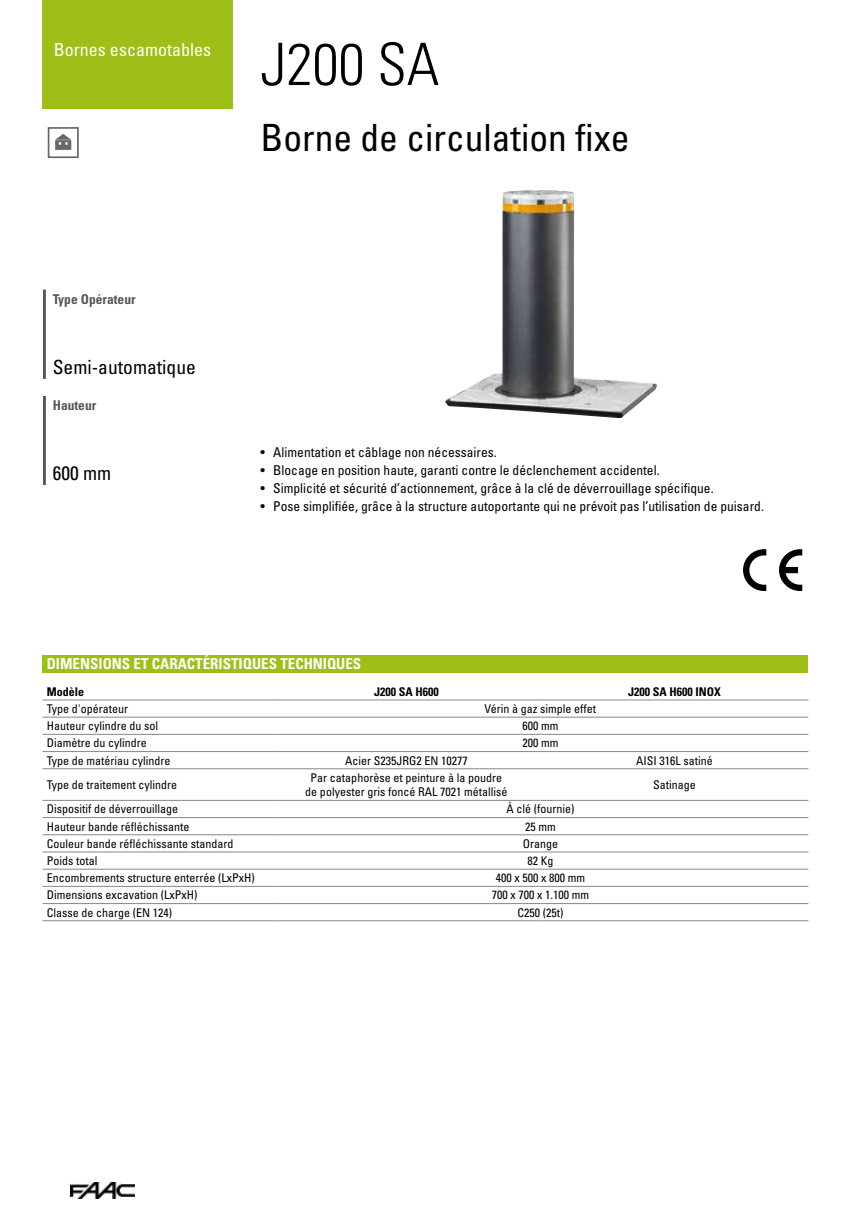
<style>
.page{position:relative;width:851px;height:1221px;background:#fff}
.page>*{position:absolute;margin:0;border:0;box-sizing:border-box;transform-origin:0 0}
.t1{font:300 condensed 58.5px "Univers LT Std";color:#000}
.t2{font:condensed 37.5px "Univers LT Std";color:#000}
.t3{font:condensed 19.5px "Univers LT Std";color:#000}
.t4{font:condensed 18px "Univers LT Std";color:#fff}
.t5{font:700 condensed 15px "Univers LT Std";color:#fff}
.t6{font:condensed 13.5px "Univers LT Std";color:#000}
.t7{font:700 condensed 13.5px "Univers LT Std";color:#575756}
.t8{font:condensed 12px/14.4px "Univers LT Std";color:#000;text-align:center}
.t9{font:700 condensed 12px "Univers LT Std";color:#000}
</style>
<div class="page">
<img style="left:71px;top:1182px;width:63px;height:16px">
<div style="left:43px;top:0;width:190px;height:108px;background:#9dbf17"></div>
<div style="left:48px;top:127px;width:31px;height:31px;border:2px solid #676767"></div>
<svg style="left:55px;top:134px;width:16px;height:16px"></svg>
<hr style="left:43px;top:289px;width:3px;height:89px;background:#575756">
<hr style="left:43px;top:396px;width:3px;height:88px;background:#575756">
<img style="left:445px;top:190px;width:211px;height:228px">
<svg style="left:743px;top:549px;width:59px;height:42px"></svg>
<div style="left:43px;top:655px;width:765px;height:17px;background:#9dbf17"></div>
<hr style="left:43px;top:699px;width:229px;height:1px;background:#878787">
<hr style="left:272px;top:699px;width:268px;height:1px;background:#878787">
<hr style="left:540px;top:699px;width:268px;height:1px;background:#878787">
<hr style="left:43px;top:716px;width:229px;height:1px;background:#878787">
<hr style="left:272px;top:716px;width:268px;height:1px;background:#878787">
<hr style="left:540px;top:716px;width:268px;height:1px;background:#878787">
<hr style="left:43px;top:734px;width:229px;height:1px;background:#878787">
<hr style="left:272px;top:734px;width:268px;height:1px;background:#878787">
<hr style="left:540px;top:734px;width:268px;height:1px;background:#878787">
<hr style="left:43px;top:751px;width:229px;height:1px;background:#878787">
<hr style="left:272px;top:751px;width:268px;height:1px;background:#878787">
<hr style="left:540px;top:751px;width:268px;height:1px;background:#878787">
<hr style="left:43px;top:817px;width:229px;height:1px;background:#878787">
<hr style="left:272px;top:817px;width:268px;height:1px;background:#878787">
<hr style="left:540px;top:817px;width:268px;height:1px;background:#878787">
<hr style="left:43px;top:834px;width:229px;height:1px;background:#878787">
<hr style="left:272px;top:834px;width:268px;height:1px;background:#878787">
<hr style="left:540px;top:834px;width:268px;height:1px;background:#878787">
<hr style="left:43px;top:851px;width:229px;height:1px;background:#878787">
<hr style="left:272px;top:851px;width:268px;height:1px;background:#878787">
<hr style="left:540px;top:851px;width:268px;height:1px;background:#878787">
<hr style="left:43px;top:868px;width:229px;height:1px;background:#878787">
<hr style="left:272px;top:868px;width:268px;height:1px;background:#878787">
<hr style="left:540px;top:868px;width:268px;height:1px;background:#878787">
<hr style="left:43px;top:886px;width:229px;height:1px;background:#878787">
<hr style="left:43px;top:903px;width:229px;height:1px;background:#878787">
<hr style="left:272px;top:886px;width:268px;height:1px;background:#878787">
<hr style="left:540px;top:886px;width:268px;height:1px;background:#878787">
<hr style="left:272px;top:903px;width:268px;height:1px;background:#878787">
<hr style="left:540px;top:903px;width:268px;height:1px;background:#878787">
<hr style="left:43px;top:920px;width:229px;height:1px;background:#878787">
<hr style="left:272px;top:920px;width:268px;height:1px;background:#878787">
<hr style="left:540px;top:920px;width:268px;height:1px;background:#878787">
<hr style="left:43px;top:768px;width:229px;height:1px;background:#878787">
<hr style="left:272px;top:768px;width:268px;height:1px;background:#878787">
<hr style="left:540px;top:768px;width:268px;height:1px;background:#878787">
<hr style="left:43px;top:800px;width:229px;height:1px;background:#878787">
<hr style="left:272px;top:800px;width:268px;height:1px;background:#878787">
<hr style="left:540px;top:800px;width:268px;height:1px;background:#878787">
<h3 class="t4" style="left:54px;top:38px;width:158px">Bornes escamotables</h3>
<h1 class="t1" style="left:260px;top:29px;width:180px">J200 SA</h1>
<h2 class="t2" style="left:260px;top:114px;width:370px">Borne de circulation fixe</h2>
<p class="t7" style="left:53px;top:290px;width:84px">Type Opérateur</p>
<h3 class="t3" style="left:53px;top:355px;width:144px">Semi-automatique</h3>
<p class="t7" style="left:53px;top:397px;width:45px">Hauteur</p>
<h3 class="t3" style="left:53px;top:461px;width:60px">600 mm</h3>
<p class="t6" style="left:260px;top:443px;width:238px">• Alimentation et câblage non nécessaires.</p>
<p class="t6" style="left:260px;top:461px;width:400px">• Blocage en position haute, garanti contre le déclenchement accidentel.</p>
<p class="t6" style="left:260px;top:479px;width:454px">• Simplicité et sécurité d’actionnement, grâce à la clé de déverrouillage spécifique.</p>
<p class="t6" style="left:260px;top:497px;width:505px">• Pose simplifiée, grâce à la structure autoportante qui ne prévoit pas l’utilisation de puisard.</p>
<p class="t5" style="left:47px;top:654px;width:316px">DIMENSIONS ET CARACTÉRISTIQUES TECHNIQUES</p>
<p class="t9" style="left:47px;top:684px;width:39px">Modèle</p>
<p class="t9" style="left:374px;top:684px;width:66px">J200 SA H600</p>
<p class="t9" style="left:628px;top:684px;width:94px">J200 SA H600 INOX</p>
<p class="t8" style="left:47px;top:701px;width:83px">Type d'opérateur</p>
<p class="t8" style="left:484px;top:701px;width:113px">Vérin à gaz simple effet</p>
<p class="t8" style="left:47px;top:718px;width:113px">Hauteur cylindre du sol</p>
<p class="t8" style="left:522px;top:718px;width:37px">600 mm</p>
<p class="t8" style="left:47px;top:735px;width:101px">Diamètre du cylindre</p>
<p class="t8" style="left:522px;top:735px;width:37px">200 mm</p>
<p class="t8" style="left:47px;top:752px;width:125px">Type de matériau cylindre</p>
<p class="t8" style="left:345px;top:752px;width:124px">Acier S235JRG2 EN 10277</p>
<p class="t8" style="left:636px;top:752px;width:78px">AISI 316L satiné</p>
<p class="t8" style="left:47px;top:777px;width:132px">Type de traitement cylindre</p>
<p class="t8" style="left:305px;top:770px;width:203px">Par cataphorèse et peinture à la poudre de polyester gris foncé RAL 7021 métallisé</p>
<p class="t8" style="left:653px;top:777px;width:44px">Satinage</p>
<p class="t8" style="left:47px;top:801px;width:133px">Dispositif de déverrouillage</p>
<p class="t8" style="left:506px;top:801px;width:69px">À clé (fournie)</p>
<p class="t8" style="left:47px;top:818px;width:144px">Hauteur bande réfléchissante</p>
<p class="t8" style="left:525px;top:818px;width:32px">25 mm</p>
<p class="t8" style="left:47px;top:836px;width:188px">Couleur bande réfléchissante standard</p>
<p class="t8" style="left:522px;top:836px;width:37px">Orange</p>
<p class="t8" style="left:47px;top:853px;width:52px">Poids total</p>
<p class="t8" style="left:527px;top:853px;width:27px">82 Kg</p>
<p class="t8" style="left:47px;top:870px;width:209px">Encombrements structure enterrée (LxPxH)</p>
<p class="t8" style="left:495px;top:870px;width:91px">400 x 500 x 800 mm</p>
<p class="t8" style="left:47px;top:887px;width:152px">Dimensions excavation (LxPxH)</p>
<p class="t8" style="left:491px;top:887px;width:99px">700 x 700 x 1.100 mm</p>
<p class="t8" style="left:47px;top:904px;width:127px">Classe de charge (EN 124)</p>
<p class="t8" style="left:517px;top:904px;width:47px">C250 (25t)</p>
</div>
